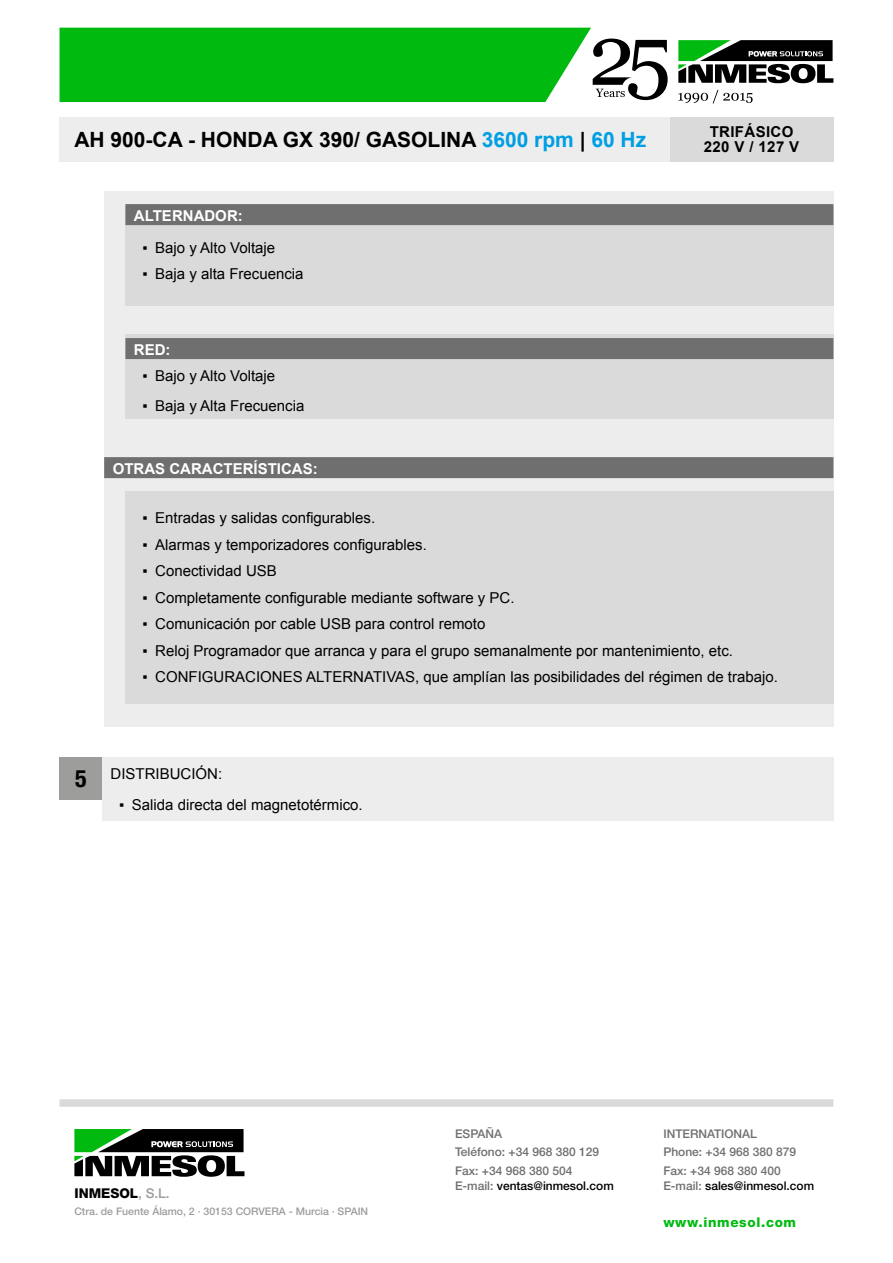
<style>
.page{position:relative;width:893px;height:1263px;background:#fff}
.page>*{position:absolute;margin:0;border:0;box-sizing:border-box;transform-origin:0 0}
.t1{font:700 condensed 24px "Helvetica Neue LT Std";color:#000}
.t2{font:700 21px "Arial";color:#000}
.t3{font:15px "Arial";color:#000}
.t4{font:700 15px "Arial";color:#fff}
.t5{font:700 15px/15px "Arial";letter-spacing:.025em;color:#000;text-align:center}
.t6{font:800 13.5px "Helvetica Neue LT Std";letter-spacing:.05em;color:#01ba10}
.t7{font:800 13.5px "Helvetica Neue LT Std";color:#000}
.t8{font:500 12px/18.6px "Helvetica Neue LT Std";color:#706f6f}
.t9{font:500 12px "Helvetica Neue LT Std";color:#000}
.t10{font:500 10.5px "Helvetica Neue LT Std";color:#9d9d9c}
.s1{color:#009fe3}
.s2{font-weight:500;color:#9d9d9c}
.s3{color:#706f6f}
</style>
<div class="page">
<div style="left:60px;top:1099px;width:773px;height:8px;background:#dadada"></div>
<svg style="left:74px;top:1129px;width:170px;height:48px"></svg>
<svg style="left:678px;top:90px;width:75px;height:13px"></svg>
<svg style="left:678px;top:40px;width:155px;height:43px"></svg>
<svg style="left:60px;top:28px;width:608px;height:74px;background:#20bb2c"></svg>
<div style="left:104px;top:191px;width:729px;height:536px;background:#ededed"></div>
<div style="left:125px;top:491px;width:708px;height:213px;background:#dadada"></div>
<div style="left:104px;top:455px;width:729px;height:25px;background:#e3e3e3"></div>
<div style="left:104px;top:457px;width:729px;height:21px;background:#706f6f"></div>
<div style="left:102px;top:757px;width:731px;height:64px;background:#ededed"></div>
<div style="left:60px;top:757px;width:42px;height:42px;background:#9d9d9c"></div>
<div style="left:125px;top:206px;width:708px;height:43px;background:#dadada"></div>
<div style="left:125px;top:204px;width:708px;height:21px;background:#706f6f"></div>
<div style="left:125px;top:334px;width:708px;height:27px;background:#dadada"></div>
<div style="left:125px;top:338px;width:708px;height:21px;background:#706f6f"></div>
<div style="left:125px;top:242px;width:708px;height:64px;background:#dadada"></div>
<div style="left:125px;top:361px;width:708px;height:58px;background:#dadada"></div>
<div style="left:60px;top:117px;width:610px;height:45px;background:#ededed"></div>
<div style="left:670px;top:117px;width:163px;height:45px;background:#dadada"></div>
<h2 class="t2" style="left:74px;top:126px;width:573px">AH 900-CA - HONDA GX 390/ GASOLINA <span class="s1">3600 rpm</span> | <span class="s1">60 Hz</span></h2>
<p class="t5" style="left:704px;top:125px;width:97px">TRIFÁSICO<br>220 V / 127 V</p>
<p class="t4" style="left:134px;top:206px;width:110px">ALTERNADOR:</p>
<p class="t3" style="left:142px;top:237px;width:134px">▪ Bajo y Alto Voltaje</p>
<p class="t3" style="left:142px;top:264px;width:163px">▪ Baja y alta Frecuencia</p>
<p class="t4" style="left:134px;top:340px;width:38px">RED:</p>
<p class="t3" style="left:142px;top:366px;width:134px">▪ Bajo y Alto Voltaje</p>
<p class="t3" style="left:142px;top:395px;width:163px">▪ Baja y Alta Frecuencia</p>
<p class="t4" style="left:113px;top:459px;width:206px">OTRAS CARACTERÍSTICAS:</p>
<p class="t3" style="left:142px;top:508px;width:234px">▪ Entradas y salidas configurables.</p>
<p class="t3" style="left:142px;top:535px;width:286px">▪ Alarmas y temporizadores configurables.</p>
<p class="t3" style="left:142px;top:561px;width:136px">▪ Conectividad USB</p>
<p class="t3" style="left:142px;top:588px;width:374px">▪ Completamente configurable mediante software y PC.</p>
<p class="t3" style="left:142px;top:614px;width:344px">▪ Comunicación por cable USB para control remoto</p>
<p class="t3" style="left:142px;top:641px;width:592px">▪ Reloj Programador que arranca y para el grupo semanalmente por mantenimiento, etc.</p>
<p class="t3" style="left:142px;top:667px;width:637px">▪ CONFIGURACIONES ALTERNATIVAS, que amplían las posibilidades del régimen de trabajo.</p>
<h1 class="t1" style="left:75px;top:764px;width:13px">5</h1>
<p class="t3" style="left:111px;top:764px;width:113px">DISTRIBUCIÓN:</p>
<p class="t3" style="left:119px;top:794px;width:245px">▪ Salida directa del magnetotérmico.</p>
<p class="t7" style="left:74px;top:1185px;width:97px">INMESOL<span class="s2">, S.L.</span></p>
<p class="t10" style="left:74px;top:1205px;width:295px">Ctra. de Fuente Álamo, 2 · 30153 CORVERA - Murcia · SPAIN</p>
<p class="t8" style="left:455px;top:1124px;width:146px">ESPAÑA<br>Teléfono: +34 968 380 129<br>Fax: +34 968 380 504</p>
<p class="t9" style="left:455px;top:1178px;width:160px"><span class="s3">E-mail:</span> ventas@inmesol.com</p>
<p class="t8" style="left:663px;top:1124px;width:134px">INTERNATIONAL<br>Phone: +34 968 380 879<br>Fax: +34 968 380 400</p>
<p class="t9" style="left:663px;top:1178px;width:152px"><span class="s3">E-mail:</span> sales@inmesol.com</p>
<p class="t6" style="left:663px;top:1214px;width:134px">www.inmesol.com</p>
</div>
